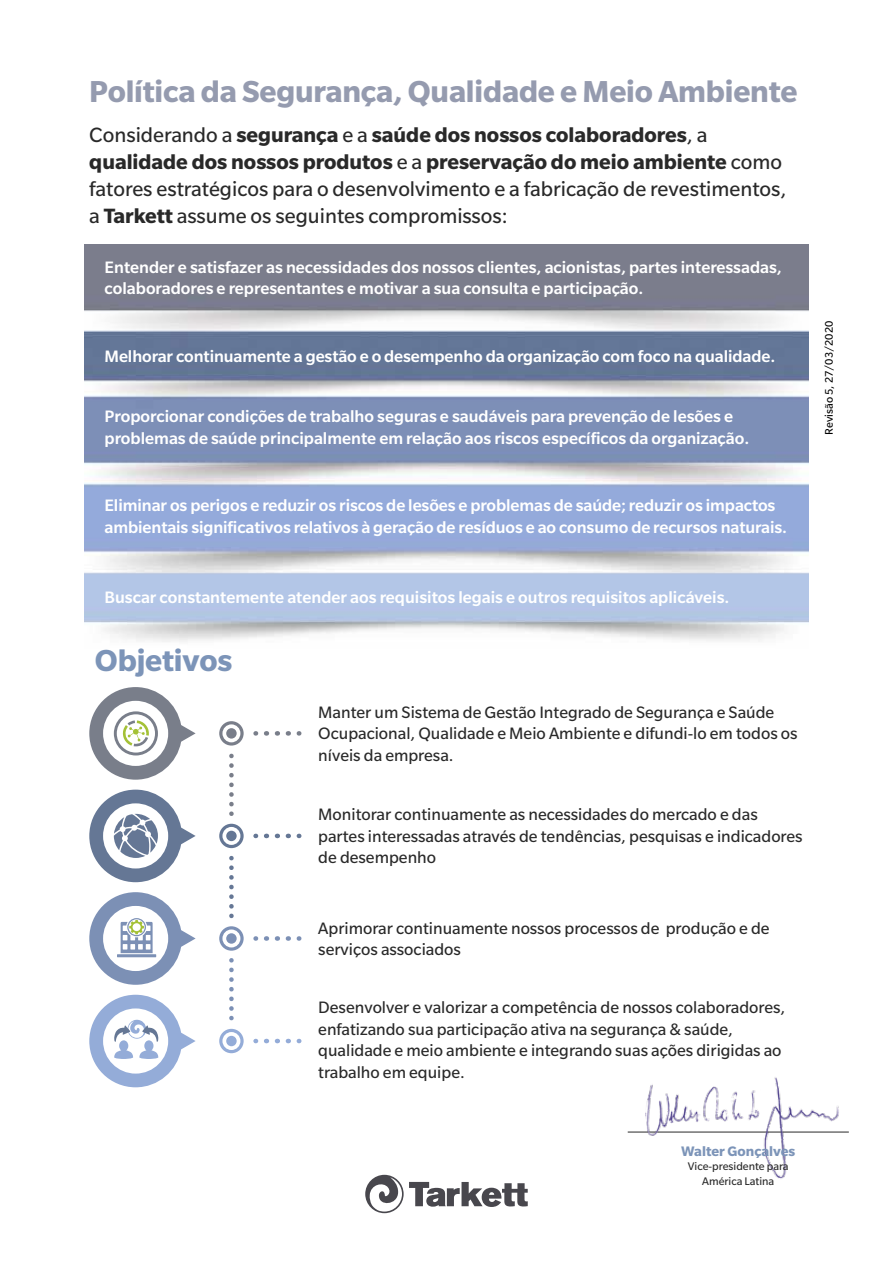
<style>
.page{position:relative;width:893px;height:1263px;background:#fff}
.page>*{position:absolute;margin:0;border:0;box-sizing:border-box;transform-origin:0 0}
.t1{font:700 33px "Slate Pro";letter-spacing:-.005em;color:#959baf}
.t2{font:700 33px "Slate Pro";letter-spacing:-.005em;color:#7c94b8}
.t3{font:22.5px/27px "Slate Pro";color:#292929}
.t4{font:500 18px/21.6px "Slate Pro";color:#fff}
.t5{font:18px/21.6px "Slate Pro";color:#292929}
.t6{font:700 15px "Slate Pro";color:#7c94b8}
.t7{font:12px/14.4px "Slate Pro";color:#292929;text-align:center}
.t8{font:12px "Slate Pro";color:#000}
.s1{font-weight:700}
</style>
<div class="page">
<img style="left:85px;top:244px;width:723px;height:398px">
<svg style="left:365px;top:1175px;width:163px;height:38px"></svg>
<svg style="left:89px;top:687px;width:107px;height:93px"></svg>
<svg style="left:89px;top:790px;width:107px;height:92px"></svg>
<svg style="left:89px;top:892px;width:107px;height:93px"></svg>
<svg style="left:89px;top:995px;width:107px;height:92px"></svg>
<svg style="left:219px;top:721px;width:25px;height:24px"></svg>
<div style="left:226px;top:728px;width:11px;height:11px;background:#797e8a;border-radius:50%"></div>
<svg style="left:219px;top:824px;width:25px;height:24px"></svg>
<div style="left:226px;top:831px;width:11px;height:10px;background:#657795;border-radius:50%"></div>
<svg style="left:219px;top:926px;width:25px;height:25px"></svg>
<div style="left:226px;top:933px;width:11px;height:11px;background:#7c90b5;border-radius:50%"></div>
<svg style="left:219px;top:1029px;width:25px;height:24px"></svg>
<div style="left:226px;top:1036px;width:11px;height:10px;background:#94acd8;border-radius:50%"></div>
<svg style="left:266px;top:731px;width:34px;height:5px"></svg>
<svg style="left:266px;top:834px;width:34px;height:4px"></svg>
<svg style="left:266px;top:936px;width:34px;height:5px"></svg>
<svg style="left:266px;top:1039px;width:34px;height:4px"></svg>
<svg style="left:229px;top:765px;width:5px;height:50px"></svg>
<svg style="left:229px;top:868px;width:5px;height:49px"></svg>
<svg style="left:229px;top:970px;width:5px;height:49px"></svg>
<img style="left:627px;top:1077px;width:222px;height:102px">
<h1 class="t1" style="left:89px;top:73px;width:710px">Política da Segurança, Qualidade e Meio Ambiente</h1>
<p class="t3" style="left:89px;top:121px;width:699px">Considerando a <span class="s1">segurança</span> e a <span class="s1">saúde dos nossos colaboradores</span>, a <span class="s1">qualidade dos nossos produtos</span> e a <span class="s1">preservação do meio ambiente</span> como fatores estratégicos para o desenvolvimento e a fabricação de revestimentos, a <span class="s1">Tarkett</span> assume os seguintes compromissos:</p>
<p class="t4" style="left:105px;top:256px;width:679px">Entender e satisfazer as necessidades dos nossos clientes, acionistas, partes interessadas, colaboradores e representantes e motivar a sua consulta e participação.</p>
<p class="t4" style="left:105px;top:345px;width:672px">Melhorar continuamente a gestão e o desempenho da organização com foco na qualidade.</p>
<p class="t4" style="left:105px;top:406px;width:646px">Proporcionar condições de trabalho seguras e saudáveis para prevenção de lesões e problemas de saúde principalmente em relação aos riscos específicos da organização.</p>
<p class="t4" style="left:105px;top:495px;width:684px">Eliminar os perigos e reduzir os riscos de lesões e problemas de saúde; reduzir os impactos ambientais significativos relativos à geração de resíduos e ao consumo de recursos naturais.</p>
<p class="t4" style="left:105px;top:586px;width:626px">Buscar constantemente atender aos requisitos legais e outros requisitos aplicáveis.</p>
<h1 class="t2" style="left:95px;top:643px;width:139px">Objetivos</h1>
<p class="t5" style="left:318px;top:701px;width:481px">Manter um Sistema de Gestão Integrado de Segurança e Saúde<br>Ocupacional, Qualidade e Meio Ambiente e difundi-lo em todos os níveis da empresa.</p>
<p class="t5" style="left:318px;top:804px;width:486px">Monitorar continuamente as necessidades do mercado e das partes interessadas através de tendências, pesquisas e indicadores de desempenho</p>
<p class="t5" style="left:318px;top:917px;width:453px">Aprimorar continuamente nossos processos de produção e de serviços associados</p>
<p class="t5" style="left:318px;top:996px;width:468px">Desenvolver e valorizar a competência de nossos colaboradores, enfatizando sua participação ativa na segurança &amp; saúde, qualidade e meio ambiente e integrando suas ações dirigidas ao trabalho em equipe.</p>
<p class="t8" style="left:823px;top:435px;width:115px;rotate:-90deg">Revisão 5, 27/03/2020</p>
<p class="t6" style="left:681px;top:1143px;width:116px">Walter Gonçalves</p>
<p class="t7" style="left:688px;top:1159px;width:102px">Vice-presidente para<br>América Latina</p>
</div>
